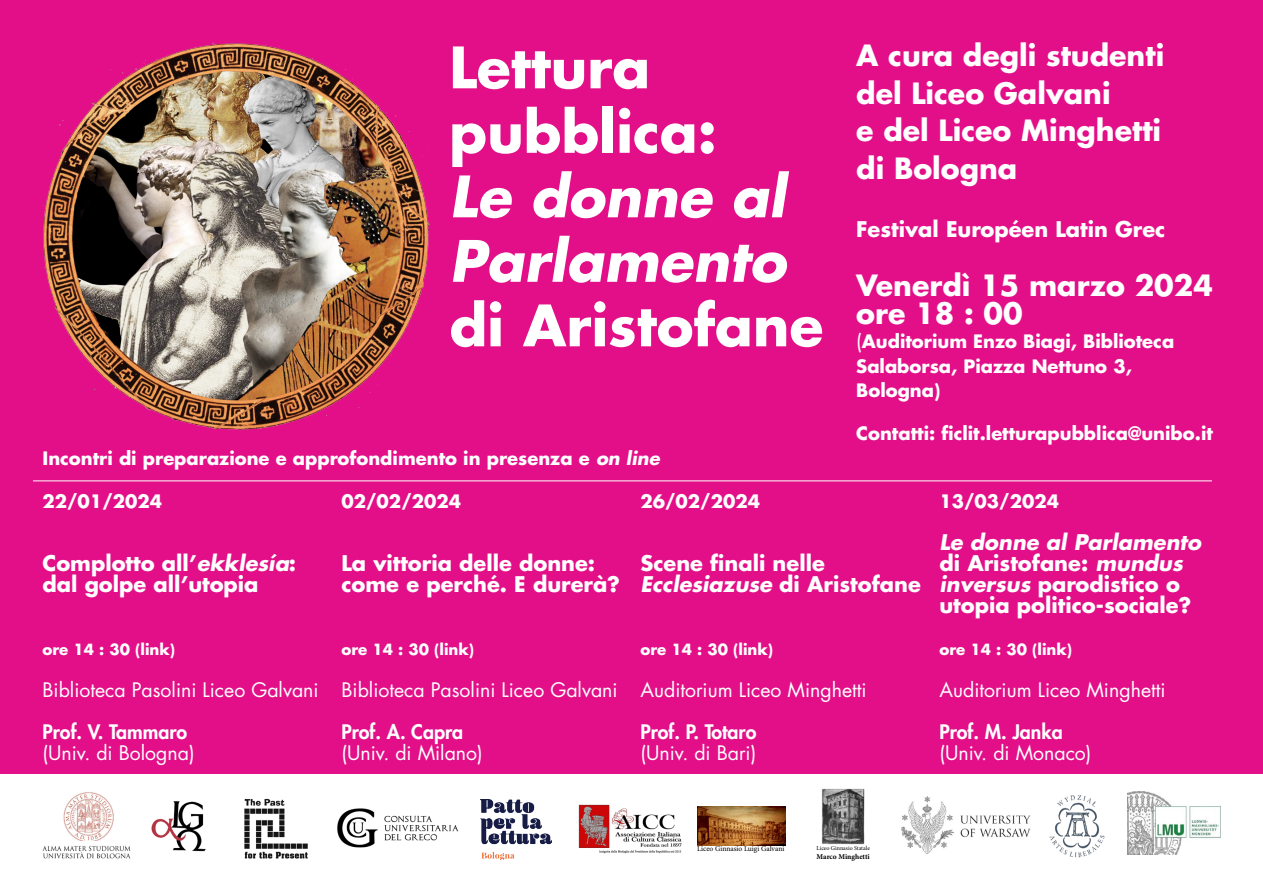
<style>
.page{position:relative;width:1263px;height:893px;background:#fff}
.page>*{position:absolute;margin:0;border:0;box-sizing:border-box;transform-origin:0 0}
.t1{font:700 55.5px/64.5px "Futura Std";color:#fff}
.t2{font:italic 700 55.5px/64.5px "Futura Std";color:#fff}
.t3{font:700 28.5px/37.5px "Futura Std";color:#fff}
.t4{font:700 21px/21px "Futura Std";color:#fff}
.t5{font:19.5px "Futura Std";color:#fff}
.t6{font:800 19.5px "Futura Std";color:#fff}
.t7{font:700 18px/24.3px "Futura Std";color:#fff}
.t8{font:700 15px "Futura Std";color:#fff}
.t9{font:7.5px "Minion Pro";color:#000}
.t10{font:700 7.5px "Minion Pro";letter-spacing:-.005em;color:#000}
.t11{font:6px "Minion Pro";color:#000}
.s1{font-style:italic}
.s2{font-weight:400;font-size:19.5px}
</style>
<div class="page">
<div style="left:0;top:0;width:1263px;height:774px;background:#e30f88"></div>
<img style="left:1049px;top:795px;width:56px;height:63px">
<img style="left:63px;top:792px;width:51px;height:49px">
<img style="left:1128px;top:792px;width:92px;height:62px">
<img style="left:578px;top:805px;width:104px;height:49px">
<img style="left:697px;top:807px;width:88px;height:38px">
<img style="left:822px;top:789px;width:43px;height:55px">
<hr style="left:33px;top:480px;width:1179px;height:1px;background:#fff">
<img style="left:43px;top:43px;width:386px;height:388px">
<img style="left:152px;top:801px;width:54px;height:50px">
<img style="left:337px;top:808px;width:122px;height:40px">
<img style="left:481px;top:799px;width:71px;height:60px">
<img style="left:901px;top:796px;width:130px;height:58px">
<img style="left:244px;top:798px;width:64px;height:61px">
<img style="left:42px;top:846px;width:89px;height:13px">
<h1 class="t1" style="left:449px;top:35px;width:269px">Lettura pubblica:</h1>
<h1 class="t2" style="left:449px;top:165px;width:338px">Le donne al<br>Parlamento</h1>
<h1 class="t1" style="left:449px;top:292px;width:376px">di Aristofane</h1>
<p class="t7" style="left:43px;top:446px;width:619px">Incontri di preparazione e approfondimento in presenza e <span class="s1">on line</span></p>
<h2 class="t3" style="left:856px;top:36px;width:309px">A cura degli studenti del Liceo Galvani<br>e del Liceo Minghetti di Bologna</h2>
<p class="t4" style="left:856px;top:218px;width:311px">Festival Européen Latin Grec</p>
<h2 class="t3" style="left:856px;top:270px;width:358px;line-height:28.5px">Venerdì 15 marzo 2024 ore 18 : 00</h2>
<p class="t7" style="left:856px;top:329px;width:319px"><span class="s2">(</span>Auditorium Enzo Biagi, Biblioteca<br>Salaborsa, Piazza Nettuno 3,<br>Bologna)</p>
<p class="t7" style="left:856px;top:421px;width:358px">Contatti: ficlit.letturapubblica@unibo.it</p>
<p class="t7" style="left:43px;top:489px;width:121px">22/01/2024</p>
<p class="t4" style="left:43px;top:552px;width:255px">Complotto all’<span class="s1">ekklesía</span>: dal golpe all’utopia</p>
<p class="t8" style="left:43px;top:639px;width:134px">ore 14 : 30 (link)</p>
<p class="t5" style="left:43px;top:677px;width:278px">Biblioteca Pasolini Liceo Galvani</p>
<p class="t6" style="left:43px;top:720px;width:146px">Prof. V. Tammaro</p>
<p class="t5" style="left:43px;top:740px;width:154px">(Univ. di Bologna)</p>
<p class="t7" style="left:341px;top:489px;width:121px">02/02/2024</p>
<p class="t4" style="left:341px;top:552px;width:280px">La vittoria delle donne: come e perché. E durerà?</p>
<p class="t8" style="left:341px;top:639px;width:134px">ore 14 : 30 (link)</p>
<p class="t5" style="left:341px;top:677px;width:278px">Biblioteca Pasolini Liceo Galvani</p>
<p class="t6" style="left:341px;top:720px;width:123px">Prof. A. Capra</p>
<p class="t5" style="left:341px;top:740px;width:143px">(Univ. di Milano)</p>
<p class="t7" style="left:640px;top:489px;width:121px">26/02/2024</p>
<p class="t4" style="left:640px;top:552px;width:282px">Scene finali nelle<br><span class="s1">Ecclesiazuse</span> di Aristofane</p>
<p class="t8" style="left:640px;top:639px;width:134px">ore 14 : 30 (link)</p>
<p class="t5" style="left:640px;top:677px;width:228px">Auditorium Liceo Minghetti</p>
<p class="t6" style="left:640px;top:720px;width:117px">Prof. P. Totaro</p>
<p class="t5" style="left:640px;top:740px;width:117px">(Univ. di Bari)</p>
<p class="t7" style="left:939px;top:489px;width:121px">13/03/2024</p>
<p class="t4" style="left:939px;top:531px;width:263px"><span class="s1">Le donne al Parlamento </span>di Aristofane: <span class="s1">mundus inversus</span> parodistico o utopia politico-sociale?</p>
<p class="t8" style="left:939px;top:639px;width:134px">ore 14 : 30 (link)</p>
<p class="t5" style="left:939px;top:677px;width:228px">Auditorium Liceo Minghetti</p>
<p class="t6" style="left:939px;top:720px;width:125px">Prof. M. Janka</p>
<p class="t5" style="left:939px;top:740px;width:154px">(Univ. di Monaco)</p>
<p class="t9" style="left:697px;top:844px;width:89px">Liceo Ginnasio Luigi Galvani</p>
<p class="t11" style="left:816px;top:844px;width:55px">Liceo Ginnasio Statale</p>
<p class="t10" style="left:817px;top:851px;width:55px">Marco Minghetti</p>
</div>
